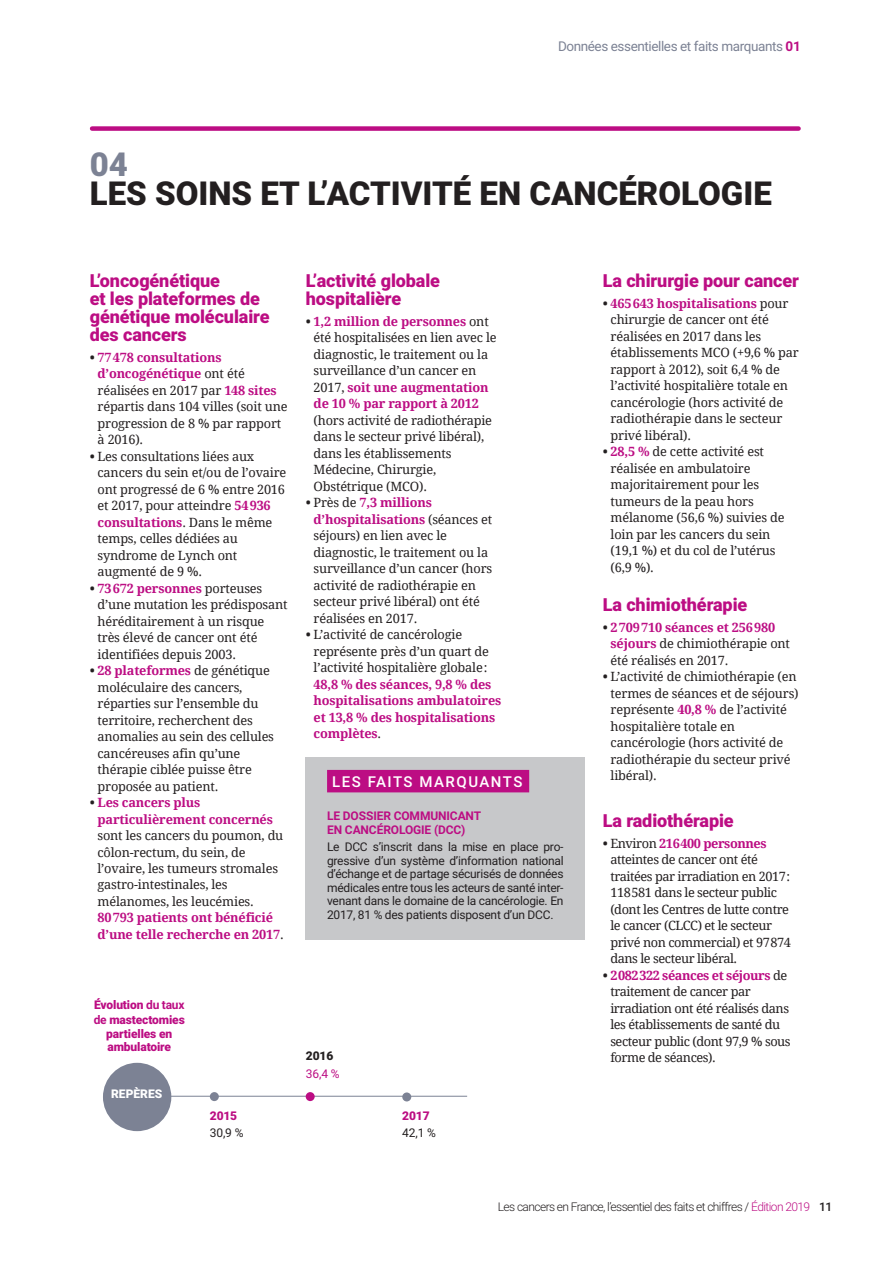
<style>
.page{position:relative;width:893px;height:1262px;background:#fff}
.page>*{position:absolute;margin:0;border:0;box-sizing:border-box;transform-origin:0 0}
.t1{font:900 33px "Roboto";color:#231f20}
.t2{font:900 33px "Roboto";color:#7c8294}
.t3{font:900 18px/18px "Roboto";letter-spacing:-.005em;color:#bc0d83}
.t4{font:500 15px "Roboto";letter-spacing:.1em;color:#fff}
.t5{font:13.5px "Roboto";letter-spacing:-.03em;color:#7c8294}
.t6{font:12.75px/16.5px "Droid Serif";letter-spacing:-.015em;color:#231f20}
.t7{font:12.75px/16.5px "Droid Serif";letter-spacing:-.035em;color:#231f20}
.t8{font:700 12.75px/16.5px "Droid Serif";letter-spacing:-.015em;color:#bc0d83}
.t9{font:12px/13.5px "Roboto";letter-spacing:-.02em;color:#231f20;text-align:justify}
.t10{font:300 12px "Roboto";letter-spacing:-.05em;color:#231f20}
.t11{font:900 12px/15px "Roboto";letter-spacing:-.01em;color:#bc0d83}
.t12{font:700 12px/13.5px "Roboto";letter-spacing:-.01em;color:#bc0d83}
.t13{font:900 12px "Roboto";color:#fff}
.t14{font:12px "Roboto";color:#bc0d83}
.t15{font:900 12px "Roboto";color:#231f20}
.s1{font-weight:700;color:#bc0d83}
.s2{font-weight:700}
.s3{color:#231f20}
.s4{font-weight:400;color:#231f20}
.s5{color:#bc0d83}
.s6{font-weight:500}
</style>
<div class="page">
<hr style="left:111px;top:1096px;width:356px;height:1px;background:#7c8294">
<div style="left:92px;top:126px;width:706px;height:5px;background:#bc0d83"></div>
<div style="left:306px;top:758px;width:279px;height:182px;background:#c7c8ca"></div>
<div style="left:327px;top:770px;width:202px;height:22px;background:#bc0d83"></div>
<div style="left:306px;top:1092px;width:9px;height:9px;background:#bc0d83;border-radius:50%"></div>
<div style="left:210px;top:1092px;width:9px;height:9px;background:#7c8294;border-radius:50%"></div>
<div style="left:402px;top:1092px;width:9px;height:9px;background:#7c8294;border-radius:50%"></div>
<div style="left:103px;top:1063px;width:68px;height:68px;background:#7c8294;border-radius:50%"></div>
<p class="t5" style="left:558px;top:37px;width:244px">Données essentielles et faits marquants <span class="s1">01</span></p>
<h1 class="t2" style="left:90px;top:141px;width:40px">04</h1>
<h1 class="t1" style="left:90px;top:170px;width:683px">LES SOINS ET L’ACTIVITÉ EN CANCÉROLOGIE</h1>
<h2 class="t3" style="left:90px;top:271px;width:181px">L’oncogénétique<br>et les plateformes de génétique moléculaire des cancers</h2>
<p class="t6" style="left:98px;top:349px;width:191px;text-indent:-8px"><span class="s2">•</span> <span class="s1">77478 consultations d’oncogénétique</span> ont été réalisées en 2017 par <span class="s1">148 sites </span>répartis dans 104 villes (soit une progression de 8 % par rapport à 2016).</p>
<p class="t6" style="left:98px;top:448px;width:190px;text-indent:-8px"><span class="s2">•</span> Les consultations liées aux cancers du sein et/ou de l’ovaire ont progressé de 6 % entre 2016 et 2017, pour atteindre <span class="s1">54936 consultations</span>. Dans le même temps, celles dédiées au syndrome de Lynch ont augmenté de 9 %.</p>
<p class="t6" style="left:98px;top:580px;width:191px;text-indent:-8px"><span class="s2">•</span> <span class="s1">73672 personnes</span> porteuses d’une mutation les prédisposant héréditairement à un risque très élevé de cancer ont été identifiées depuis 2003.</p>
<p class="t6" style="left:98px;top:662px;width:178px;text-indent:-8px"><span class="s2">•</span> <span class="s1">28 plateformes</span> de génétique moléculaire des cancers, réparties sur l’ensemble du territoire, recherchent des anomalies au sein des cellules cancéreuses afin qu’une thérapie ciblée puisse être proposée au patient.</p>
<p class="t8" style="left:98px;top:794px;width:177px;text-indent:-8px"><span class="s3">•</span> Les cancers plus particulièrement concernés</p>
<p class="t6" style="left:98px;top:827px;width:187px">sont les cancers du poumon, du côlon-rectum, du sein, de l’ovaire, les tumeurs stromales gastro-intestinales, les mélanomes, les leucémies.</p>
<p class="t8" style="left:98px;top:910px;width:188px">80793 patients ont bénéficié d’une telle recherche en 2017<span class="s4">.</span></p>
<p class="t11" style="left:94px;top:997px;width:93px">Évolution <span class="s2">du taux de</span> mastectomies</p>
<p class="t11" style="left:106px;top:1026px;width:68px;line-height:13.5px">partielles en ambulatoire</p>
<p class="t13" style="left:111px;top:1086px;width:53px">REPÈRES</p>
<p class="t11" style="left:210px;top:1107px;width:29px">2015</p>
<p class="t9" style="left:210px;top:1126px;width:35px">30,9 %</p>
<h2 class="t3" style="left:306px;top:271px;width:136px">L’activité globale hospitalière</h2>
<p class="t6" style="left:314px;top:313px;width:185px;text-indent:-8px"><span class="s2">•</span> <span class="s1">1,2 million de personnes</span> ont été hospitalisées en lien avec le diagnostic, le traitement ou la surveillance d’un cancer en<br>2017, <span class="s1">soit une augmentation de 10 % par rapport à 2012</span></p>
<p class="t6" style="left:314px;top:412px;width:180px">(hors activité de radiothérapie dans le secteur privé libéral), dans les établissements<br>Médecine, Chirurgie,<br>Obstétrique (MCO).</p>
<p class="t6" style="left:314px;top:494px;width:180px;text-indent:-8px"><span class="s2">•</span> Près de <span class="s1">7,3 millions d’hospitalisations</span> (séances et séjours) en lien avec le diagnostic, le traitement ou la surveillance d’un cancer (hors activité de radiothérapie en secteur privé libéral) ont été réalisées en 2017.</p>
<p class="t6" style="left:314px;top:626px;width:177px;text-indent:-8px"><span class="s2">•</span> L’activité de cancérologie représente près d’un quart de l’activité hospitalière globale:</p>
<p class="t8" style="left:314px;top:676px;width:189px">48,8 % des séances, 9,8 % des hospitalisations ambulatoires et 13,8 % des hospitalisations complètes<span class="s4">.</span></p>
<p class="t4" style="left:332px;top:771px;width:192px">LES FAITS MARQUANTS</p>
<p class="t12" style="left:327px;top:809px;width:156px">LE DOSSIER COMMUNICANT<br>EN CANCÉROLOGIE (DCC)</p>
<p class="t9" style="left:327px;top:840px;width:238px">Le DCC s’inscrit dans la mise en place pro&shy;gressive d’un système d’information national d’échange et de partage sécurisés de données médicales entre tous les acteurs de santé inter&shy;venant dans le domaine de la cancérologie. En 2017, 81 % des patients disposent d’un DCC.</p>
<h2 class="t3" style="left:603px;top:271px;width:198px">La chirurgie pour cancer</h2>
<p class="t6" style="left:610px;top:295px;width:190px;text-indent:-8px"><span class="s2">•</span> <span class="s1">465643 hospitalisations</span> pour chirurgie de cancer ont été réalisées en 2017 dans les établissements MCO (+9,6 % par rapport à 2012), soit 6,4 % de l’activité hospitalière totale en cancérologie (hors activité de radiothérapie dans le secteur privé libéral).</p>
<p class="t6" style="left:610px;top:443px;width:175px;text-indent:-8px"><span class="s2">•</span> <span class="s1">28,5 %</span> de cette activité est réalisée en ambulatoire majoritairement pour les tumeurs de la peau hors mélanome (56,6 %) suivies de loin par les cancers du sein (19,1 %) et du col de l’utérus (6,9 %).</p>
<h2 class="t3" style="left:603px;top:595px;width:146px">La chimiothérapie</h2>
<p class="t6" style="left:610px;top:619px;width:181px;text-indent:-8px"><span class="s2">•</span> <span class="s1">2709710 séances et 256980 séjours</span> de chimiothérapie ont été réalisés en 2017.</p>
<p class="t6" style="left:610px;top:668px;width:190px;text-indent:-8px"><span class="s2">•</span> L’activité de chimiothérapie (en termes de séances et de séjours) représente <span class="s1">40,8 %</span> de l’activité hospitalière totale en cancérologie (hors activité de radiothérapie du secteur privé libéral).</p>
<h2 class="t3" style="left:603px;top:811px;width:132px">La radiothérapie</h2>
<p class="t7" style="left:610px;top:835px;width:182px;text-indent:-8px"><span class="s2">•</span> Environ <span class="s1">216400 personnes </span>atteintes de cancer ont été traitées par irradiation en 2017:<br>118581 dans le secteur public (dont les Centres de lutte contre le cancer (CLCC) et le secteur privé non commercial) et 97874 dans le secteur libéral.</p>
<p class="t7" style="left:610px;top:967px;width:182px;text-indent:-8px"><span class="s2">•</span> <span class="s1">2082322 séances et séjours</span> de traitement de cancer par irradiation ont été réalisés dans les établissements de santé du secteur public (dont 97,9 % sous</p>
<p class="t15" style="left:306px;top:1048px;width:29px">2016</p>
<p class="t7" style="left:610px;top:1049px;width:107px">forme de séances).</p>
<p class="t14" style="left:306px;top:1066px;width:35px">36,4 %</p>
<p class="t11" style="left:402px;top:1107px;width:29px">2017</p>
<p class="t9" style="left:402px;top:1126px;width:35px">42,1 %</p>
<p class="t10" style="left:498px;top:1198px;width:336px">Les cancers en France, l’essentiel des faits et chiffres / <span class="s5">Édition 2019</span> <span class="s6">11</span></p>
</div>
